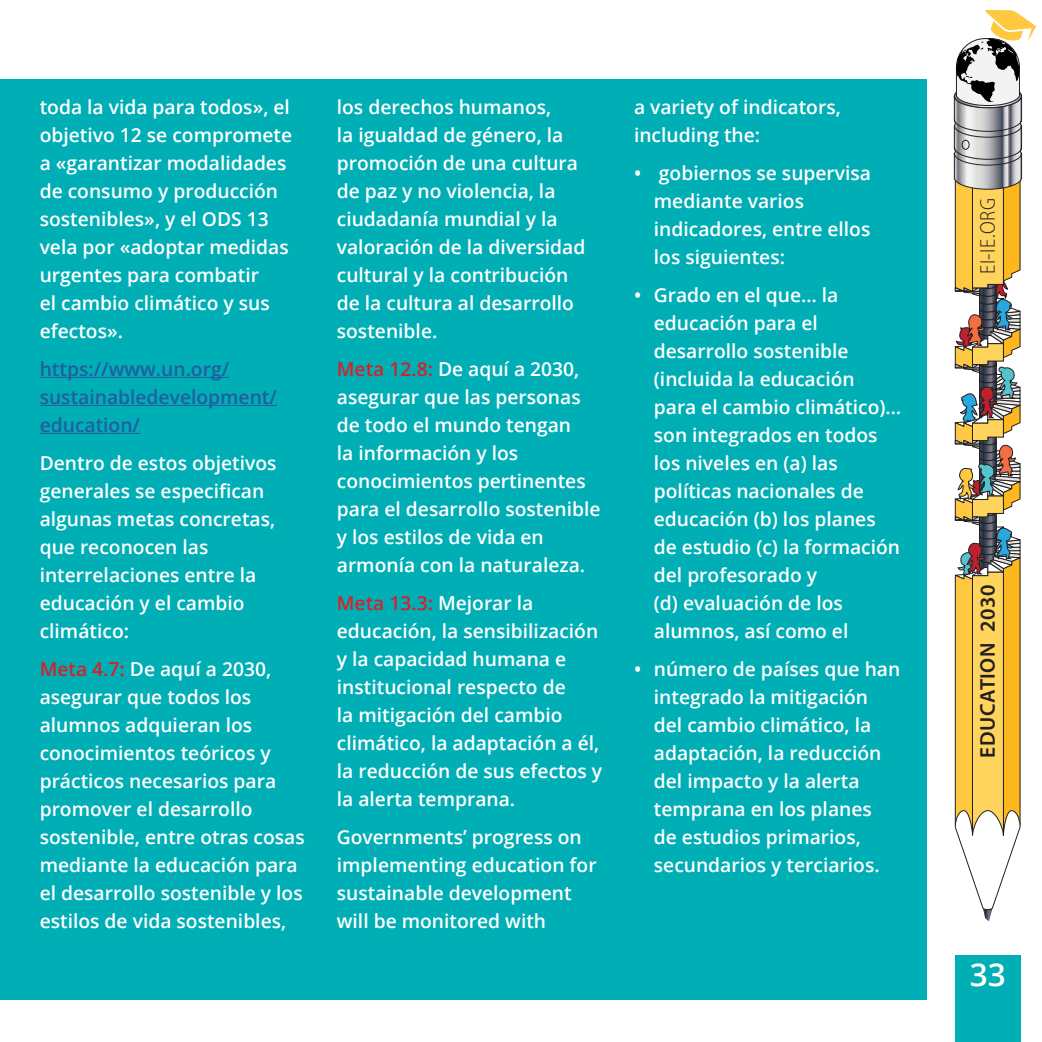
<style>
.page{position:relative;width:1042px;height:1042px;background:#fff}
.page>*{position:absolute;margin:0;border:0;box-sizing:border-box;transform-origin:0 0}
.t1{font:600 31.5px "Open Sans";color:#fff}
.t2{font:600 21.35px "Myriad Pro";letter-spacing:.025em;color:#231f20}
.t3{font:300 semi-condensed 21.35px "Myriad Pro";letter-spacing:.025em;color:#231f20}
.t4{font:600 19.25px/28px "Open Sans";color:#fff}
.t5{font:600 19.25px/28px "Open Sans";color:#215e9e}
.s1{color:#d2232a}
</style>
<div class="page">
<svg style="left:953px;top:10px;width:83px;height:911px"></svg>
<div style="left:955px;top:955px;width:65px;height:87px;background:#00aeb6"></div>
<div style="left:0;top:79px;width:926px;height:921px;background:#00aeb6"></div>
<hr style="left:40px;top:377px;width:189px;height:1px;background:#215e9e">
<hr style="left:40px;top:405px;width:237px;height:1px;background:#215e9e">
<hr style="left:40px;top:433px;width:100px;height:1px;background:#215e9e">
<p class="t4" style="left:40px;top:93px;width:254px">toda la vida para todos», el objetivo 12 se compromete a «garantizar modalidades de consumo y producción sostenibles», y el ODS 13 vela por «adoptar medidas urgentes para combatir<br>el cambio climático y sus efectos».</p>
<p class="t5" style="left:40px;top:354px;width:239px">https://www.un.org/ sustainabledevelopment/ education/</p>
<p class="t4" style="left:40px;top:448px;width:238px">Dentro de estos objetivos generales se especifican algunas metas concretas, que reconocen las interrelaciones entre la educación y el cambio climático:</p>
<p class="t4" style="left:40px;top:654px;width:266px"><span class="s1">Meta 4.7:</span> De aquí a 2030, asegurar que todos los alumnos adquieran los conocimientos teóricos y prácticos necesarios para promover el desarrollo sostenible, entre otras cosas mediante la educación para el desarrollo sostenible y los estilos de vida sostenibles,</p>
<p class="t4" style="left:337px;top:93px;width:250px">los derechos humanos,<br>la igualdad de género, la promoción de una cultura de paz y no violencia, la ciudadanía mundial y la valoración de la diversidad cultural y la contribución de la cultura al desarrollo sostenible.</p>
<p class="t4" style="left:337px;top:354px;width:265px"><span class="s1">Meta 12.8:</span> De aquí a 2030, asegurar que las personas de todo el mundo tengan<br>la información y los conocimientos pertinentes para el desarrollo sostenible y los estilos de vida en armonía con la naturaleza.</p>
<p class="t4" style="left:337px;top:588px;width:267px"><span class="s1">Meta 13.3:</span> Mejorar la educación, la sensibilización y la capacidad humana e institucional respecto de<br>la mitigación del cambio climático, la adaptación a él, la reducción de sus efectos y la alerta temprana.</p>
<p class="t4" style="left:337px;top:822px;width:261px">Governments’ progress on implementing education for sustainable development will be monitored with</p>
<p class="t4" style="left:634px;top:93px;width:208px">a variety of indicators, including the:</p>
<p class="t4" style="left:654px;top:158px;width:219px;text-indent:-20px">• gobiernos se supervisa mediante varios indicadores, entre ellos los siguientes:</p>
<p class="t4" style="left:654px;top:280px;width:249px;text-indent:-20px">• Grado en el que… la educación para el desarrollo sostenible (incluida la educación para el cambio climático)… son integrados en todos los niveles en (a) las políticas nacionales de educación (b) los planes de estudio (c) la formación del profesorado y<br>(d) evaluación de los alumnos, así como el</p>
<p class="t4" style="left:654px;top:654px;width:248px;text-indent:-20px">• número de países que han integrado la mitigación del cambio climático, la adaptación, la reducción del impacto y la alerta temprana en los planes<br>de estudios primarios, secundarios y terciarios.</p>
<p class="t3" style="left:975px;top:274px;width:77px;rotate:-90deg">EI-IE.ORG</p>
<p class="t2" style="left:974px;top:757px;width:174px;rotate:-90deg">EDUCATION 2030</p>
<h1 class="t1" style="left:970px;top:953px;width:37px">33</h1>
</div>
